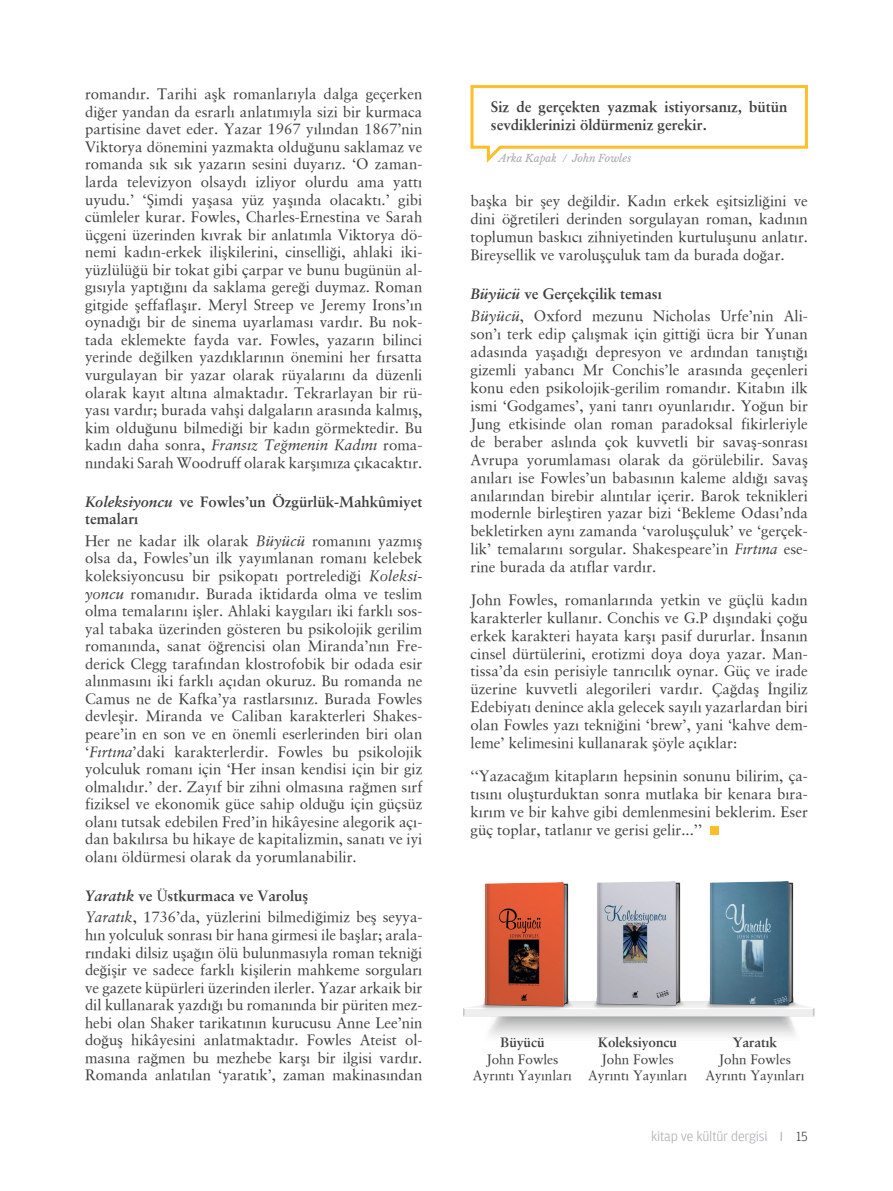
<style>
.page{position:relative;width:893px;height:1191px;background:#fff}
.page>*{position:absolute;margin:0;border:0;box-sizing:border-box;transform-origin:0 0}
.METİN{font:15px/17.5px "Sabon";color:#3e3e3f;text-align:justify}
.METİN-2{font:700 15px/17.5px "Sabon";color:#3e3e3f}
.SPOT{font:700 15px/18px "Sabon";color:#3e3e3f}
.t1{font:300 14.1px "Toprak";letter-spacing:-.015em;color:#a8a9ad}
.t2{font:300 14.1px "Toprak";color:#3e3e3f}
.TEK_KİTAP{font:13.5px/16.2px "Sabon";color:#3e3e3f;text-align:center}
.SPOT_-_İMZA{font:italic 10.5px "Libre Baskerville";color:#a8a9ad}
.s1{font-style:italic}
.s2{font-weight:400}
.s3{font-weight:700}
</style>
<div class="page">
<div style="left:711px;top:826px;width:8px;height:8px;background:#fdbe28"></div>
<svg style="left:470px;top:85px;width:338px;height:78px"></svg>
<svg style="left:463px;top:1001px;width:351px;height:36px"></svg>
<img style="left:476px;top:882px;width:102px;height:130px">
<img style="left:588px;top:881px;width:102px;height:129px">
<img style="left:701px;top:881px;width:102px;height:129px">
<p class="METİN" style="left:85px;top:85px;width:339px">romandır. Tarihi aşk romanlarıyla dalga geçerken diğer yandan da esrarlı anlatımıyla sizi bir kurmaca partisine davet eder. Yazar 1967 yılından 1867’nin Viktorya dönemini yazmakta olduğunu saklamaz ve romanda sık sık yazarın sesini duyarız. ‘O zaman&shy;larda televizyon olsaydı izliyor olurdu ama yattı uyudu.’ ‘Şimdi yaşasa yüz yaşında olacaktı.’ gibi cümleler kurar. Fowles, Charles-Ernestina ve Sarah üçgeni üzerinden kıvrak bir anlatımla Viktorya dö&shy;nemi kadın-erkek ilişkilerini, cinselliği, ahlaki iki&shy;yüzlülüğü bir tokat gibi çarpar ve bunu bugünün al&shy;gısıyla yaptığını da saklama gereği duymaz. Roman gitgide şeffaflaşır. Meryl Streep ve Jeremy Irons’ın oynadığı bir de sinema uyarlaması vardır. Bu nok&shy;tada eklemekte fayda var. Fowles, yazarın bilinci yerinde değilken yazdıklarının önemini her fırsatta vurgulayan bir yazar olarak rüyalarını da düzenli olarak kayıt altına almaktadır. Tekrarlayan bir rü&shy;yası vardır; burada vahşi dalgaların arasında kalmış, kim olduğunu bilmediği bir kadın görmektedir. Bu kadın daha sonra, <span class="s1">Fransız Teğmenin Kadını</span> roma&shy;nındaki Sarah Woodruff olarak karşımıza çıkacaktır.</p>
<p class="METİN-2" style="left:85px;top:492px;width:339px"><span class="s1">Koleksiyoncu</span> ve Fowles’un Özgürlük-Mahkûmiyet temaları</p>
<p class="METİN" style="left:85px;top:532px;width:339px">Her ne kadar ilk olarak <span class="s1">Büyücü</span> romanını yazmış olsa da, Fowles’un ilk yayımlanan romanı kelebek koleksiyoncusu bir psikopatı portrelediği <span class="s1">Koleksi&shy;yoncu</span> romanıdır. Burada iktidarda olma ve teslim olma temalarını işler. Ahlaki kaygıları iki farklı sos&shy;yal tabaka üzerinden gösteren bu psikolojik gerilim romanında, sanat öğrencisi olan Miranda’nın Fre&shy;derick Clegg tarafından klostrofobik bir odada esir alınmasını iki farklı açıdan okuruz. Bu romanda ne Camus ne de Kafka’ya rastlarsınız. Burada Fowles devleşir. Miranda ve Caliban karakterleri Shakes&shy;peare’in en son ve en önemli eserlerinden biri olan ‘<span class="s1">Fırtına</span>’daki karakterlerdir. Fowles bu psikolojik yolculuk romanı için ‘Her insan kendisi için bir giz olmalıdır.’ der. Zayıf bir zihni olmasına rağmen sırf fiziksel ve ekonomik güce sahip olduğu için güçsüz olanı tutsak edebilen Fred’in hikâyesine alegorik açı&shy;dan bakılırsa bu hikaye de kapitalizmin, sanatı ve iyi olanı öldürmesi olarak da yorumlanabilir.</p>
<p class="METİN-2" style="left:85px;top:886px;width:225px"><span class="s1">Yaratık</span> ve <span class="s2">Ü</span>stkurmaca ve Varoluş</p>
<p class="METİN" style="left:85px;top:908px;width:339px"><span class="s1">Yaratık</span>, 1736’da, yüzlerini bilmediğimiz beş seyya&shy;hın yolculuk sonrası bir hana girmesi ile başlar; arala&shy;rındaki dilsiz uşağın ölü bulunmasıyla roman tekniği değişir ve sadece farklı kişilerin mahkeme sorguları ve gazete küpürleri üzerinden ilerler. Yazar arkaik bir dil kullanarak yazdığı bu romanında bir püriten mez&shy;hebi olan Shaker tarikatının kurucusu Anne Lee’nin doğuş hikâyesini anlatmaktadır. Fowles Ateist ol&shy;masına rağmen bu mezhebe karşı bir ilgisi vardır.<br>Romanda anlatılan ‘yaratık’, zaman makinasından</p>
<p class="SPOT" style="left:491px;top:98px;width:298px">Siz de gerçekten yazmak istiyorsanız, bütün sevdiklerinizi öldürmeniz gerekir.</p>
<p class="SPOT_-_İMZA" style="left:499px;top:151px;width:134px">Arka Kapak / John Fowles</p>
<p class="METİN" style="left:470px;top:192px;width:339px">başka bir şey değildir. Kadın erkek eşitsizliğini ve dini öğretileri derinden sorgulayan roman, kadının toplumun baskıcı zihniyetinden kurtuluşunu anlatır.<br>Bireysellik ve varoluşçuluk tam da burada doğar.</p>
<p class="METİN-2" style="left:470px;top:285px;width:193px"><span class="s1">Büyücü</span> ve Gerçekçilik teması</p>
<p class="METİN" style="left:470px;top:307px;width:339px"><span class="s1">Büyücü</span>, Oxford mezunu Nicholas Urfe’nin Ali&shy;son’ı terk edip çalışmak için gittiği ücra bir Yunan adasında yaşadığı depresyon ve ardından tanıştığı gizemli yabancı Mr Conchis’le arasında geçenleri konu eden psikolojik-gerilim romandır. Kitabın ilk ismi ‘Godgames’, yani tanrı oyunlarıdır. Yoğun bir Jung etkisinde olan roman paradoksal fikirleriyle de beraber aslında çok kuvvetli bir savaş-sonrası Avrupa yorumlaması olarak da görülebilir. Savaş anıları ise Fowles’un babasının kaleme aldığı savaş anılarından birebir alıntılar içerir. Barok teknikleri modernle birleştiren yazar bizi ‘Bekleme Odası’nda bekletirken aynı zamanda ‘varoluşçuluk’ ve ‘gerçek&shy;lik’ temalarını sorgular. Shakespeare’in <span class="s1">Fırtına</span> ese&shy;rine burada da atıflar vardır.</p>
<p class="METİN" style="left:470px;top:590px;width:339px">John Fowles, romanlarında yetkin ve güçlü kadın karakterler kullanır. Conchis ve G.P dışındaki çoğu erkek karakteri hayata karşı pasif dururlar. İnsanın cinsel dürtülerini, erotizmi doya doya yazar. Man&shy;tissa’da esin perisiyle tanrıcılık oynar. Güç ve irade üzerine kuvvetli alegorileri vardır. Çağdaş İngiliz Edebiyatı denince akla gelecek sayılı yazarlardan biri olan Fowles yazı tekniğini ‘brew’, yani ‘kahve dem&shy;leme’ kelimesini kullanarak şöyle açıklar:</p>
<p class="METİN" style="left:470px;top:766px;width:339px">‘‘Yazacağım kitapların hepsinin sonunu bilirim, ça&shy;tısını oluşturduktan sonra mutlaka bir kenara bıra&shy;kırım ve bir kahve gibi demlenmesini beklerim. Eser güç toplar, tatlanır ve gerisi gelir...’’</p>
<p class="TEK_KİTAP" style="left:473px;top:1034px;width:101px"><span class="s3">Büyücü<br></span>John Fowles<br>Ayrıntı Yayınları</p>
<p class="TEK_KİTAP" style="left:588px;top:1034px;width:101px"><span class="s3">Koleksiyoncu<br></span>John Fowles<br>Ayrıntı Yayınları</p>
<p class="TEK_KİTAP" style="left:705px;top:1034px;width:101px"><span class="s3">Yaratık<br></span>John Fowles<br>Ayrıntı Yayınları</p>
<p class="t1" style="left:651px;top:1128px;width:118px">kitap ve kültür dergisi</p>
<p class="t2" style="left:796px;top:1128px;width:13px">15</p>
</div>
